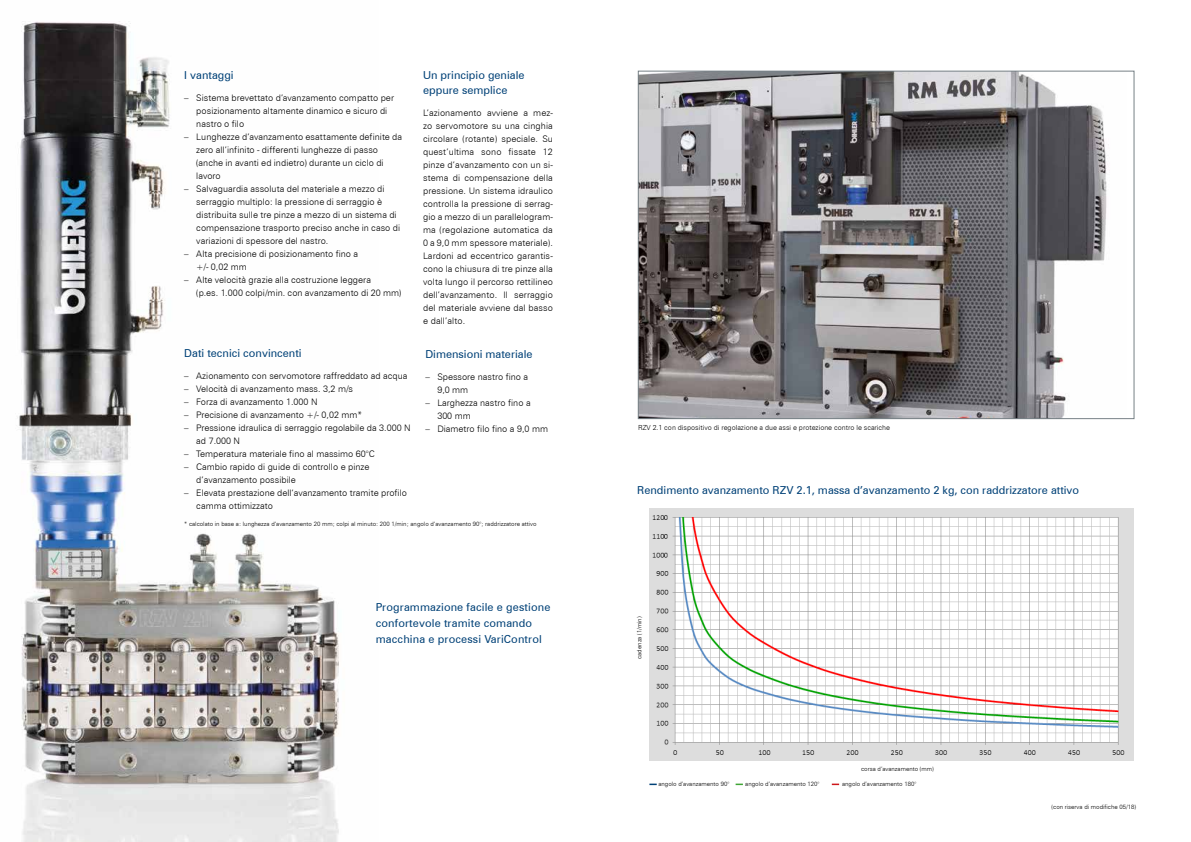
<style>
.page{position:relative;width:1191px;height:842px;background:#fff}
.page>*{position:absolute;margin:0;border:0;box-sizing:border-box;transform-origin:0 0}
.t1{font:11px/16px "Zurich BT";color:#004177}
.t2{font:300 9px/13px "Zurich BT";color:#000}
.t3{font:300 7px "Zurich BT";color:#000}
.t4{font:300 6px "Zurich BT";color:#000}
</style>
<div class="page">
<img style="left:17px;top:21px;width:322px;height:821px">
<img style="left:640px;top:73px;width:469px;height:344px">
<img style="left:649px;top:509px;width:484px;height:252px">
<p class="t1" style="left:184px;top:67px;width:51px">I vantaggi</p>
<p class="t2" style="left:196px;top:91px;width:199px;text-indent:-12px">– Sistema brevettato d’avanzamento compatto per posizionamento altamente dinamico e sicuro di nastro o filo</p>
<p class="t2" style="left:196px;top:130px;width:207px;text-indent:-12px">– Lunghezze d’avanzamento esattamente definite da zero all’infinito - differenti lunghezze di passo (anche in avanti ed indietro) durante un ciclo di lavoro</p>
<p class="t2" style="left:196px;top:182px;width:205px;text-indent:-12px">– Salvaguardia assoluta del materiale a mezzo di serraggio multiplo: la pressione di serraggio è distribuita sulle tre pinze a mezzo di un sistema di compensazione trasporto preciso anche in caso di variazioni di spessore del nastro.</p>
<p class="t2" style="left:196px;top:247px;width:163px;text-indent:-12px">– Alta precisione di posizionamento fino a +/- 0,02 mm</p>
<p class="t2" style="left:196px;top:273px;width:206px;text-indent:-12px">– Alte velocità grazie alla costruzione leggera<br>(p.es. 1.000 colpi/min. con avanzamento di 20 mm)</p>
<p class="t1" style="left:184px;top:345px;width:119px">Dati tecnici convincenti</p>
<p class="t2" style="left:184px;top:369px;width:225px">– Azionamento con servomotore raffreddato ad acqua</p>
<p class="t2" style="left:184px;top:382px;width:170px">– Velocità di avanzamento mass. 3,2 m/s</p>
<p class="t2" style="left:184px;top:395px;width:135px">– Forza di avanzamento 1.000 N</p>
<p class="t2" style="left:184px;top:408px;width:179px">– Precisione di avanzamento +/- 0,02 mm*</p>
<p class="t2" style="left:196px;top:421px;width:216px;text-indent:-12px">– Pressione idraulica di serraggio regolabile da 3.000 N ad 7.000 N</p>
<p class="t2" style="left:184px;top:447px;width:192px">– Temperatura materiale fino al massimo 60°C</p>
<p class="t2" style="left:196px;top:460px;width:175px;text-indent:-12px">– Cambio rapido di guide di controllo e pinze d’avanzamento possibile</p>
<p class="t2" style="left:196px;top:486px;width:212px;text-indent:-12px">– Elevata prestazione dell‘avanzamento tramite profilo camma ottimizzato</p>
<p class="t1" style="left:423px;top:68px;width:103px;line-height:15px">Un principio geniale eppure semplice</p>
<p class="t2" style="left:423px;top:106px;width:131px;text-align:justify">L’azionamento avviene a mez&shy;zo servomotore su una cinghia circolare (rotante) speciale. Su quest’ultima sono fissate 12 pinze d’avanzamento con un si&shy;stema di compensazione della pressione. Un sistema idraulico controlla la pressione di serrag&shy;gio a mezzo di un parallelogram&shy;ma (regolazione automatica da 0 a 9,0 mm spessore materiale).<br>Lardoni ad eccentrico garantis&shy;cono la chiusura di tre pinze alla volta lungo il percorso rettilineo dell’avanzamento. Il serraggio del materiale avviene dal basso e dall’alto.</p>
<p class="t1" style="left:425px;top:346px;width:109px">Dimensioni materiale</p>
<p class="t2" style="left:437px;top:370px;width:92px;text-indent:-12px">– Spessore nastro fino a<br>9,0 mm</p>
<p class="t2" style="left:437px;top:396px;width:95px;text-indent:-12px">– Larghezza nastro fino a<br>300 mm</p>
<p class="t2" style="left:425px;top:422px;width:124px">– Diametro filo fino a 9,0 mm</p>
<p class="t3" style="left:638px;top:423px;width:253px">RZV 2.1 con dispositivo di regolazione a due assi e protezione contro le scariche</p>
<p class="t1" style="left:637px;top:482px;width:443px">Rendimento avanzamento RZV 2.1, massa d’avanzamento 2 kg, con raddrizzatore attivo</p>
<p class="t4" style="left:184px;top:521px;width:354px">* calcolato in base a: lunghezza d‘avanzamento 20 mm; colpi al minuto: 200 1/min; angolo d‘avanzamento 90°; raddrizzatore attivo</p>
<p class="t1" style="left:376px;top:599px;width:176px">Programmazione facile e gestione confortevole tramite comando macchina e processi VariControl</p>
<p class="t4" style="left:635px;top:659px;width:44px;rotate:-90deg">cadenza (1/min)</p>
<p class="t4" style="left:658px;top:780px;width:72px">angolo d’avanzamento 90°</p>
<p class="t4" style="left:861px;top:765px;width:74px">corsa d’avanzamento (mm)</p>
<p class="t4" style="left:745px;top:780px;width:76px">angolo d’avanzamento 120°</p>
<p class="t4" style="left:842px;top:780px;width:76px">angolo d’avanzamento 180°</p>
<p class="t4" style="left:1051px;top:803px;width:86px">(con riserva di modifiche 05/18)</p>
</div>
